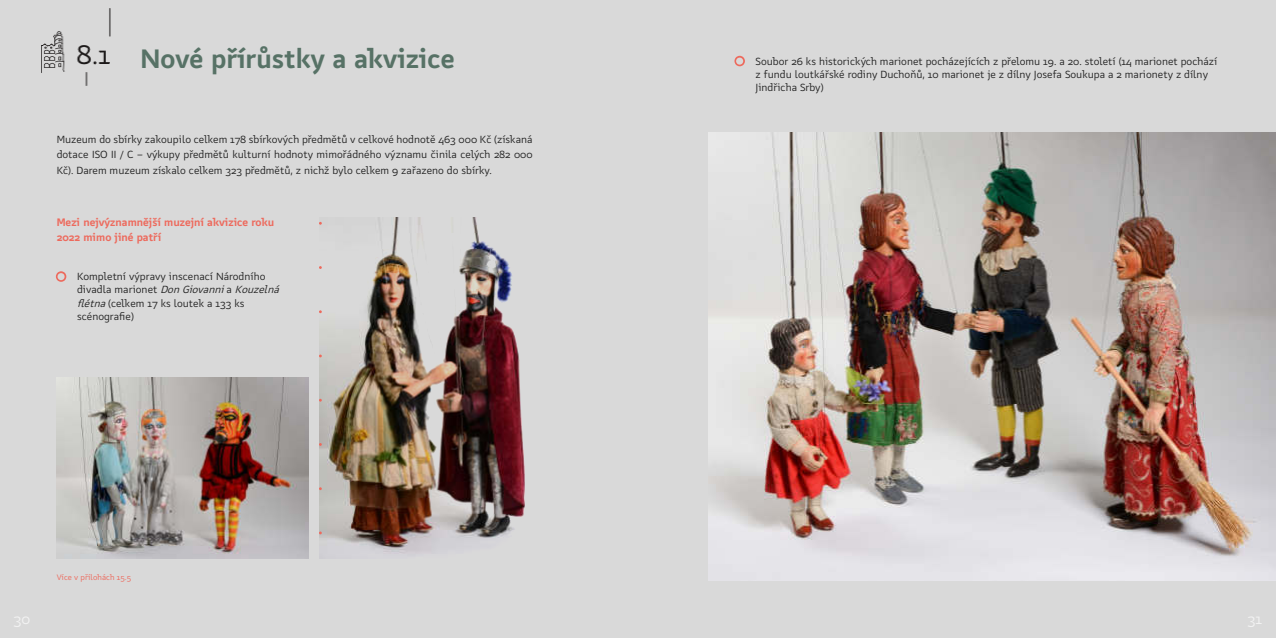
<style>
.page{position:relative;width:1276px;height:638px;background:#d9d9d9}
.page>*{position:absolute;margin:0;border:0;box-sizing:border-box;transform-origin:0 0}
.t1{font:700 27px "SDT Dumpling";color:#577266}
.t2{font:15px "SDT Dumpling";color:#f2f2f2}
.t3{font:700 11px/15px "SDT Dumpling";color:#ed6a5d}
.t4{font:10.5px/13.3px "SDT Dumpling";color:#242424}
.t5{font:8px "SDT Dumpling";color:#ed6a5d}
.s1{font-style:italic}
</style>
<div class="page">
<img style="left:42px;top:8px;width:68px;height:78px">
<img style="left:319px;top:217px;width:206px;height:341px">
<img style="left:57px;top:378px;width:251px;height:180px">
<svg style="left:56px;top:271px;width:10px;height:11px"></svg>
<svg style="left:734px;top:56px;width:11px;height:10px"></svg>
<img style="left:709px;top:133px;width:567px;height:448px">
<h1 class="t1" style="left:141px;top:48px;width:316px">Nové přírůstky a akvizice</h1>
<p class="t4" style="left:57px;top:132px;width:477px;line-height:15.8px;text-align:justify">Muzeum do sbírky zakoupilo celkem 178 sbírkových předmětů v celkové hodnotě 463 000 Kč (získaná dotace ISO II / C – výkupy předmětů kulturní hodnoty mimořádného významu činila celých 282 000<br>Kč). Darem muzeum získalo celkem 323 předmětů, z nichž bylo celkem 9 zařazeno do sbírky.</p>
<p class="t3" style="left:57px;top:216px;width:219px">Mezi nejvýznamnější muzejní akvizice roku<br>2022 mimo jiné patří</p>
<p class="t4" style="left:77px;top:271px;width:206px">Kompletní výpravy inscenací Národního divadla marionet <span class="s1">DonGiovanni</span>a <span class="s1">Kouzelná flétna</span>(celkem 17 ks loutek a 133 ks scénografie)</p>
<p class="t5" style="left:57px;top:574px;width:76px">Více v přílohách 15.5</p>
<p class="t4" style="left:755px;top:55px;width:463px">Soubor 26 ks historických marionet pocházejících z přelomu 19. a 20. století (14 marionet pochází z fundu loutkářské rodiny Duchoňů, 10 marionet je z dílny Josefa Soukupa a 2 marionety z dílny<br>Jindřicha Srby)</p>
<h2 class="t2" style="left:14px;top:613px;width:18px">30</h2>
<h2 class="t2" style="left:1247px;top:613px;width:16px">31</h2>
</div>
